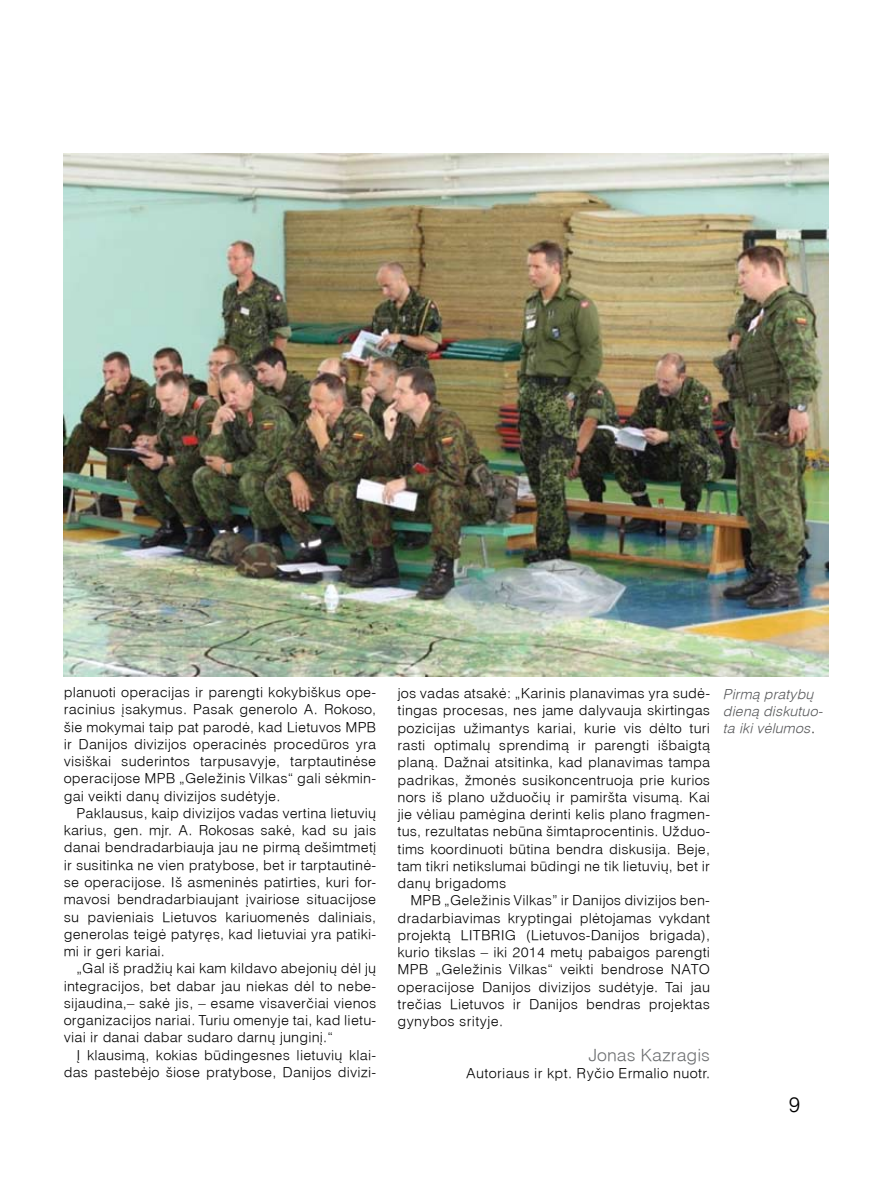
<style>
.page{position:relative;width:893px;height:1191px;background:#fff}
.page>*{position:absolute;margin:0;border:0;box-sizing:border-box;transform-origin:0 0}
.t1{font:300 21px "Helvetica LT";color:#000}
.t2{font:300 16.5px "Helvetica LT";color:#6d6f71;scale:1.07 1}
.t3{font:300 13.5px/17.2px "Helvetica LT";letter-spacing:.01em;color:#000;text-align:justify;scale:1.07 1}
.t4{font:italic 300 13.5px/16.8px "Helvetica LT";color:#58595b;scale:1.07 1}
.s1{font-style:normal;color:#000}
.s2{font-family:"Monospace LT";font-weight:400;font-size:24px;color:#fff}
</style>
<div class="page">
<img style="left:64px;top:153px;width:765px;height:523px">
<p class="t3" style="left:64px;top:683px;width:294px">planuoti operacijas ir parengti kokybiškus ope&shy;racinius įsakymus. Pasak generolo A. Rokoso, šie mokymai taip pat parodė, kad Lietuvos MPB ir Danijos divizijos operacinės procedūros yra visiškai suderintos tarpusavyje, tarptautinėse operacijose MPB „Geležinis Vilkas“ gali sėkmin&shy;gai veikti danų divizijos sudėtyje.</p>
<p class="t3" style="left:64px;top:804px;width:294px;text-indent:13px">Paklausus, kaip divizijos vadas vertina lietuvių karius, gen. mjr. A. Rokosas sakė, kad su jais danai bendradarbiauja jau ne pirmą dešimtmetį ir susitinka ne vien pratybose, bet ir tarptautinė&shy;se operacijose. I š asmeninės patirties, kuri for&shy;mavosi bendradarbiaujant įvairiose situacijose su pavieniais Lietuvos kariuomenės daliniais, generolas teigė patyręs, kad lietuviai yra patiki&shy;mi ir geri kariai.</p>
<p class="t3" style="left:64px;top:959px;width:294px;text-indent:13px">„Gal iš pradžių kai kam kildavo abejonių dėl jų integracijos, bet dabar jau niekas dėl to nebe&shy;sijaudina,– sakė jis, – esame visaverčiai vienos organizacijos nariai. Turiu omenyje tai, kad lietu&shy;viai ir danai dabar sudaro darnų junginį.“</p>
<p class="t3" style="left:64px;top:1046px;width:294px;text-align:right">Į klausimą, kokias būdingesnes lietuvių klai&shy;das pastebėjo šiose pratybose, Danijos divizi-</p>
<p class="t3" style="left:398px;top:684px;width:294px">jos vadas atsakė: „Karinis planavimas yra sudė&shy;tingas procesas, nes jame dalyvauja skirtingas pozicijas užimantys kariai, kurie vis dėlto turi rasti optimalų sprendimą ir parengti išbaigtą planą. Dažnai atsitinka, kad planavimas tampa padrikas, žmonės susikoncentruoja prie kurios nors iš plano užduočių ir pamiršta visumą. Kai jie vėliau pamėgina derinti kelis plano fragmen&shy;tus, rezultatas nebūna šimtaprocentinis. Užduo&shy;tims koordinuoti būtina bendra diskusija. Beje, tam tikri netikslumai būdingi ne tik lietuvių, bet ir danų brigadoms</p>
<p class="t3" style="left:398px;top:892px;width:294px;text-align:left;text-indent:13px">MPB „Geležinis Vilkas” ir Danijos divizijos ben&shy;dradarbiavimas kryptingai plėtojamas vykdant projektą LITBRI G (Lietuvos-Danijos brigada), kurio tikslas – iki 2014 metų pabaigos parengti MPB „Geležinis Vilkas“ veikti bendrose NATO operacijose Danijos divizijos sudėtyje. Tai jau trečias Lietuvos ir Danijos bendras projektas gynybos srityje.</p>
<p class="t2" style="left:588px;top:1043px;width:115px">Jonas Kazragis</p>
<p class="t3" style="left:466px;top:1064px;width:229px">Autoriaus ir kpt. Ryčio Ermalio nuotr.</p>
<p class="t4" style="left:724px;top:686px;width:95px">Pirmą pratybų dieną diskutuo&shy;ta iki vėlumos<span class="s1">.</span></p>
<h1 class="t1" style="left:789px;top:1090px;width:39px">9 <span class="s2">9</span></h1>
</div>
